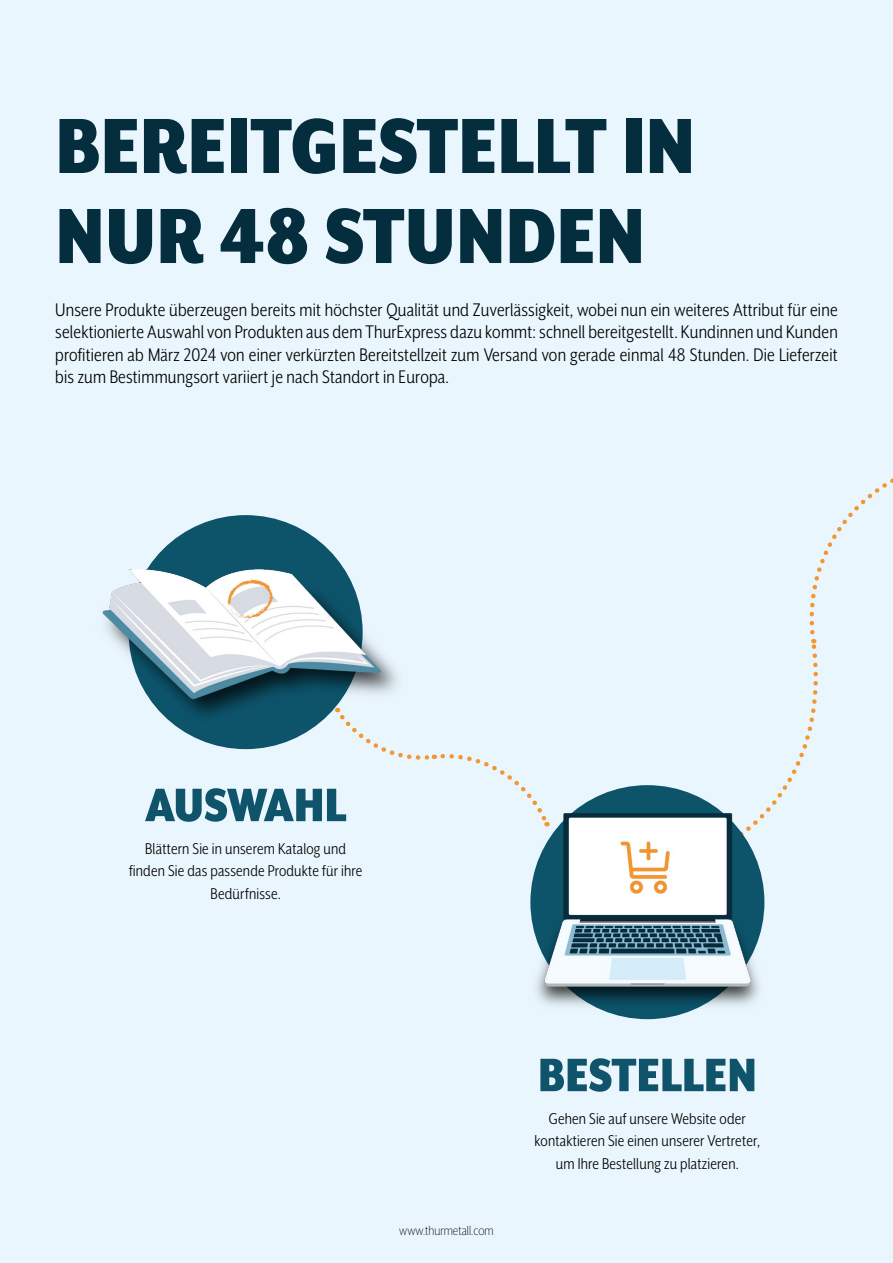
<style>
.page{position:relative;width:893px;height:1263px;background:#eaf6fd}
.page>*{position:absolute;margin:0;border:0;box-sizing:border-box;transform-origin:0 0}
.t1{font:900 90px/90px "Mr Eaves XL San Nar OT";color:#042d3d}
.t2{font:900 54px "Mr Eaves XL San Nar OT";color:#0f546a}
.t3{font:21px/22.5px "Mr Eaves XL San Nar OT";letter-spacing:.01em;color:#000;text-align:justify}
.t4{font:18px/22.5px "Mr Eaves XL San Nar OT";letter-spacing:.01em;color:#000;text-align:center}
.t5{font:300 15px "Mr Eaves XL San Nar OT";color:#000}
</style>
<div class="page">
<svg style="left:345px;top:723px;width:197px;height:90px"></svg>
<svg style="left:766px;top:478px;width:127px;height:334px"></svg>
<div style="left:129px;top:515px;width:234px;height:234px;background:#0d546b;border-radius:50%"></div>
<div style="left:530px;top:785px;width:234px;height:234px;background:#0d546b;border-radius:50%"></div>
<img style="left:102px;top:569px;width:296px;height:154px">
<img style="left:530px;top:814px;width:235px;height:201px">
<h1 class="t1" style="left:55px;top:100px;width:641px">BEREITGESTELLT IN<br>NUR 48 STUNDEN</h1>
<p class="t3" style="left:55px;top:298px;width:784px">Unsere Produkte überzeugen bereits mit höchster Qualität und Zuverlässigkeit, wobei nun ein weiteres Attribut für eine selektionierte Auswahl von Produkten aus dem ThurExpress dazu kommt: schnell bereitgestellt. Kundinnen und Kunden profitieren ab März 2024 von einer verkürzten Bereitstellzeit zum Versand von gerade einmal 48 Stunden. Die Lieferzeit bis zum Bestimmungsort variiert je nach Standort in Europa.</p>
<h2 class="t2" style="left:145px;top:775px;width:203px">AUSWAHL</h2>
<p class="t4" style="left:129px;top:836px;width:235px">Blättern Sie in unserem Katalog und finden Sie das passende Produkte für ihre<br>Bedürfnisse.</p>
<p class="t5" style="left:399px;top:1223px;width:96px">www.thurmetall.com</p>
<h2 class="t2" style="left:538px;top:1045px;width:221px">BESTELLEN</h2>
<p class="t4" style="left:535px;top:1106px;width:227px">Gehen Sie auf unsere Website oder kontaktieren Sie einen unserer Vertreter, um Ihre Bestellung zu platzieren.</p>
</div>
